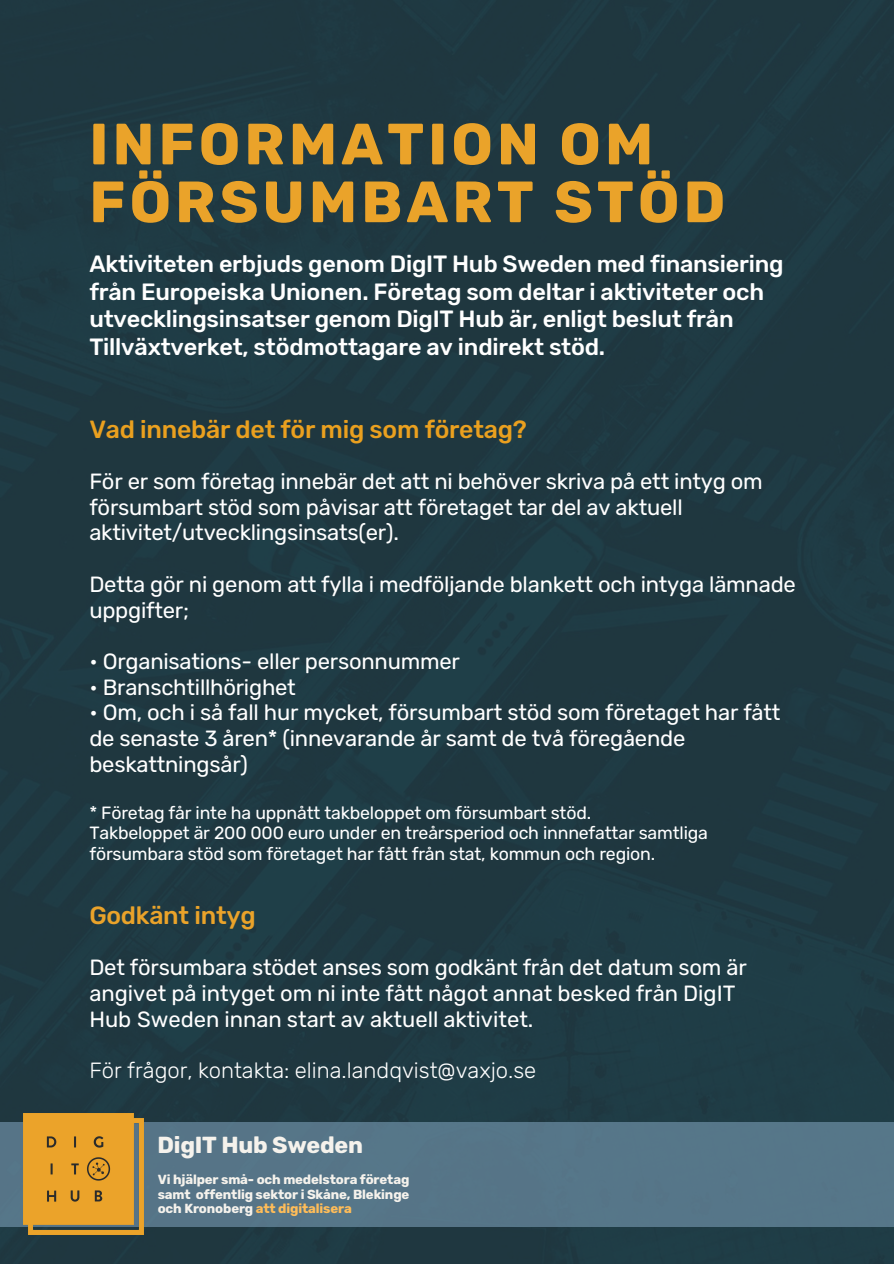
<style>
.page{position:relative;width:894px;height:1264px;background:#fff}
.page>*{position:absolute;margin:0;border:0;box-sizing:border-box;transform-origin:0 0}
.t1{font:700 58.05px/57.8px "Rubik";letter-spacing:.07em;color:#eaa32a}
.t2{font:500 24.9px "Rubik";letter-spacing:-.01em;color:#eaa01f}
.t3{font:500 24.9px "Rubik";letter-spacing:-.01em;color:#eaa32a}
.t4{font:500 23.4px/27.9px "Rubik";letter-spacing:-.01em;color:#fff}
.t5{font:700 23.1px "Rubik";letter-spacing:-.01em;color:#f5f2ec}
.t6{font:22.05px/25.7px "Rubik";letter-spacing:-.01em;color:#fff}
.t7{font:300 22.05px "Rubik";color:#fff}
.t8{font:17.7px/20.4px "Rubik";letter-spacing:-.01em;color:#fff}
.t9{font:700 13.05px/14.5px "Rubik";letter-spacing:-.01em;color:#f5f2ec;text-align:justify}
.s1{color:#ffbd59}
</style>
<div class="page">
<div style="left:0;top:0;width:893px;height:1263px;background:#1f3740"></div>
<div style="left:0;top:1121px;width:893px;height:105px;background:#567689"></div>
<img style="left:23px;top:1113px;width:121px;height:121px">
<h3 class="t1" style="left:89px;top:116px;width:637px">INFORMATION OM<br>FÖRSUMBART STÖD</h3>
<p class="t4" style="left:89px;top:250px;width:695px">Aktiviteten erbjuds genom DigIT Hub Sweden med finansiering från Europeiska Unionen. Företag som deltar i aktiviteter och utvecklingsinsatser genom DigIT Hub är, enligt beslut från Tillväxtverket, stödmottagare av indirekt stöd.</p>
<h1 class="t2" style="left:89px;top:414px;width:439px">Vad innebär det för mig som företag?</h1>
<h2 class="t6" style="left:89px;top:468px;width:674px">För er som företag innebär det att ni behöver skriva på ett intyg om försumbart stöd som påvisar att företaget tar del av aktuell aktivitet/utvecklingsinsats(er).</h2>
<h2 class="t6" style="left:89px;top:571px;width:707px">Detta gör ni genom att fylla i medföljande blankett och intyga lämnade uppgifter;</h2>
<h3 class="t6" style="left:89px;top:648px;width:372px">• Organisations- eller personnummer</h3>
<h3 class="t6" style="left:89px;top:674px;width:208px">• Branschtillhörighet</h3>
<h3 class="t6" style="left:89px;top:700px;width:692px">• Om, och i så fall hur mycket, försumbart stöd som företaget har fått de senaste 3 åren* (innevarande år samt de två föregående beskattningsår)</h3>
<p class="t8" style="left:89px;top:802px;width:620px">* Företag får inte ha uppnått takbeloppet om försumbart stöd.<br>Takbeloppet är 200 000 euro under en treårsperiod och innnefattar samtliga försumbara stöd som företaget har fått från stat, kommun och region.</p>
<p class="t3" style="left:89px;top:900px;width:168px">Godkänt intyg</p>
<p class="t6" style="left:89px;top:954px;width:658px">Det försumbara stödet anses som godkänt från det datum som är angivet på intyget om ni inte fått något annat besked från DigIT<br>Hub Sweden innan start av aktuell aktivitet.</p>
<p class="t7" style="left:89px;top:1054px;width:448px">För frågor, kontakta: elina.landqvist@vaxjo.se</p>
<h4 class="t5" style="left:157px;top:1131px;width:207px">DigIT Hub Sweden</h4>
<h2 class="t9" style="left:158px;top:1172px;width:253px">Vi hjälper små- och medelstora företag samt offentlig sektor i Skåne, Blekinge och Kronoberg <span class="s1">att digitalisera</span></h2>
</div>
